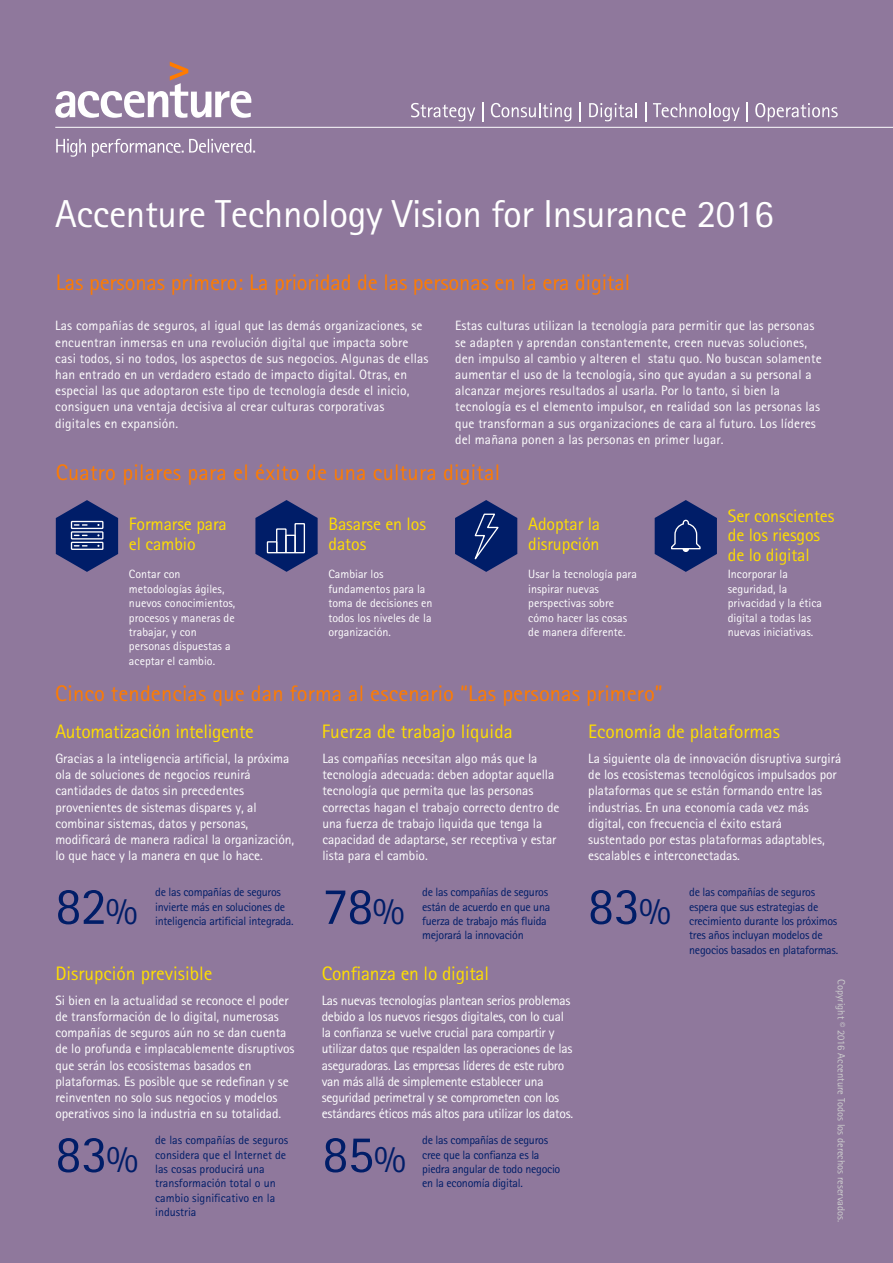
<style>
.page{position:relative;width:893px;height:1263px;background:#8f789c}
.page>*{position:absolute;margin:0;border:0;box-sizing:border-box;transform-origin:0 0}
.t1{font:52.5px "Rotis Sans Seriffor ACN";letter-spacing:-.015em;color:#001d68}
.t2{font:39px "Rotis Sans Seriffor ACN";letter-spacing:-.01em;color:#fff}
.t3{font:22.5px "Rotis Sans Seriffor ACN";letter-spacing:.005em;color:#ff7b00}
.t4{font:19.5px "Rotis Sans Seriffor ACN";letter-spacing:-.005em;color:#ffde00}
.t5{font:18px/19.5px "Rotis Sans Seriffor ACN";letter-spacing:-.01em;color:#ffde00}
.t6{font:13.5px/16.2px "Rotis Sans Seriffor ACN";letter-spacing:-.005em;color:#fff}
.t7{font:12px/14.4px "Rotis Sans Seriffor ACN";letter-spacing:-.025em;color:#001d68}
.t8{font:12px/14.4px "Rotis Sans Seriffor ACN";color:#fff}
.t9{font:12px/14.4px "Rotis Sans Seriffor ACN";color:#001d68}
.t10{font:10.5px "Rotis Sans Seriffor ACN";color:#cccdcd}
.s1{font-size:39px}
</style>
<div class="page">
<svg style="left:55px;top:62px;width:196px;height:56px"></svg>
<svg style="left:56px;top:139px;width:199px;height:18px"></svg>
<svg style="left:255px;top:500px;width:63px;height:72px"></svg>
<div style="left:294px;top:523px;width:11px;height:30px;border:1px solid #fff"></div>
<div style="left:285px;top:535px;width:11px;height:18px;border:1px solid #fff"></div>
<div style="left:276px;top:528px;width:11px;height:25px;border:1px solid #fff"></div>
<div style="left:267px;top:541px;width:10px;height:12px;border:1px solid #fff"></div>
<hr style="left:55px;top:127px;width:838px;height:1px;background:#fff">
<svg style="left:411px;top:103px;width:64px;height:18px"></svg>
<svg style="left:482px;top:102px;width:1px;height:20px"></svg>
<svg style="left:491px;top:103px;width:80px;height:18px"></svg>
<svg style="left:580px;top:102px;width:1px;height:20px"></svg>
<svg style="left:589px;top:103px;width:48px;height:18px"></svg>
<svg style="left:645px;top:102px;width:1px;height:20px"></svg>
<svg style="left:653px;top:103px;width:87px;height:18px"></svg>
<svg style="left:747px;top:102px;width:1px;height:20px"></svg>
<svg style="left:755px;top:103px;width:83px;height:18px"></svg>
<svg style="left:56px;top:500px;width:62px;height:72px"></svg>
<svg style="left:455px;top:500px;width:62px;height:72px"></svg>
<svg style="left:655px;top:500px;width:62px;height:72px"></svg>
<h2 class="t2" style="left:55px;top:191px;width:720px">Accenture Technology Vision for Insurance 2016</h2>
<h3 class="t3" style="left:56px;top:269px;width:576px">Las personas primero: La prioridad de las personas en la era digital</h3>
<p class="t6" style="left:55px;top:318px;width:375px">Las compañías de seguros, al igual que las demás organizaciones, se encuentran inmersas en una revolución digital que impacta sobre casi todos, si no todos, los aspectos de sus negocios. Algunas de ellas han entrado en un verdadero estado de impacto digital. Otras, en especial las que adoptaron este tipo de tecnología desde el inicio, consiguen una ventaja decisiva al crear culturas corporativas digitales en expansión.</p>
<h3 class="t3" style="left:56px;top:459px;width:446px">Cuatro pilares para el éxito de una cultura digital</h3>
<h3 class="t5" style="left:129px;top:515px;width:99px">Formarse para el cambio</h3>
<h3 class="t5" style="left:329px;top:515px;width:99px">Basarse en los datos</h3>
<h3 class="t5" style="left:528px;top:515px;width:74px">Adoptar la disrupción</h3>
<h3 class="t5" style="left:728px;top:506px;width:108px">Ser conscientes de los riesgos de lo digital</h3>
<p class="t8" style="left:129px;top:567px;width:108px">Contar con metodologías ágiles, nuevos conocimientos, procesos y maneras de trabajar, y con personas dispuestas a aceptar el cambio.</p>
<h3 class="t3" style="left:55px;top:680px;width:609px">Cinco tendencias que dan forma al escenario “Las personas primero”</h3>
<h3 class="t4" style="left:55px;top:720px;width:200px">Automatización inteligente</h3>
<p class="t6" style="left:55px;top:750px;width:241px">Gracias a la inteligencia artificial, la próxima ola de soluciones de negocios reunirá cantidades de datos sin precedentes provenientes de sistemas dispares y, al combinar sistemas, datos y personas, modificará de manera radical la organización, lo que hace y la manera en que lo hace.</p>
<p class="t6" style="left:322px;top:750px;width:239px">Las compañías necesitan algo más que la tecnología adecuada: deben adoptar aquella tecnología que permita que las personas correctas hagan el trabajo correcto dentro de una fuerza de trabajo lìquida que tenga la capacidad de adaptarse, ser receptiva y estar lista para el cambio.</p>
<p class="t6" style="left:588px;top:750px;width:254px">La siguiente ola de innovación disruptiva surgirá de los ecosistemas tecnológicos impulsados por plataformas que se están formando entre las industrias. En una economía cada vez más digital, con frecuencia el éxito estará sustentado por estas plataformas adaptables, escalables e interconectadas.</p>
<p class="t6" style="left:455px;top:318px;width:368px">Estas culturas utilizan la tecnología para permitir que las personas se adapten y aprendan constantemente, creen nuevas soluciones, den impulso al cambio y alteren el statu quo. No buscan solamente aumentar el uso de la tecnología, sino que ayudan a su personal a alcanzar mejores resultados al usarla. Por lo tanto, si bien la tecnología es el elemento impulsor, en realidad son las personas las que transforman a sus organizaciones de cara al futuro. Los líderes del mañana ponen a las personas en primer lugar.</p>
<p class="t8" style="left:328px;top:567px;width:106px">Cambiar los fundamentos para la toma de decisiones en todos los niveles de la organización.</p>
<p class="t8" style="left:528px;top:567px;width:110px">Usar la tecnología para inspirar nuevas perspectivas sobre cómo hacer las cosas de manera diferente.</p>
<p class="t8" style="left:728px;top:567px;width:96px">Incorporar la seguridad, la privacidad y la ética digital a todas las nuevas iniciativas.</p>
<h3 class="t4" style="left:322px;top:720px;width:193px">Fuerza de trabajo líquida</h3>
<h3 class="t4" style="left:588px;top:720px;width:193px">Economía de plataformas</h3>
<h1 class="t1" style="left:55px;top:875px;width:84px">82<span class="s1">%</span></h1>
<p class="t7" style="left:155px;top:885px;width:140px">de las compañías de seguros invierte más en soluciones de inteligencia artificial integrada.</p>
<p class="t7" style="left:422px;top:885px;width:130px">de las compañías de seguros están de acuerdo en que una fuerza de trabajo más fluida mejorará la innovación</p>
<h1 class="t1" style="left:322px;top:875px;width:84px">78<span class="s1">%</span></h1>
<h1 class="t1" style="left:588px;top:875px;width:85px">83<span class="s1">%</span></h1>
<h3 class="t4" style="left:55px;top:962px;width:159px">Disrupción previsible</h3>
<h3 class="t4" style="left:322px;top:962px;width:169px">Confianza en lo digital</h3>
<p class="t6" style="left:55px;top:992px;width:241px">Si bien en la actualidad se reconoce el poder de transformación de lo digital, numerosas compañías de seguros aún no se dan cuenta de lo profunda e implacablemente disruptivos que serán los ecosistemas basados en plataformas. Es posible que se redefinan y se reinventen no solo sus negocios y modelos operativos sino la industria en su totalidad.</p>
<p class="t6" style="left:322px;top:992px;width:253px">Las nuevas tecnologías plantean serios problemas debido a los nuevos riesgos digitales, con lo cual la confianza se vuelve crucial para compartir y utilizar datos que respalden las operaciones de las aseguradoras. Las empresas líderes de este rubro van más allá de simplemente establecer una seguridad perimetral y se comprometen con los estándares éticos más altos para utilizar los datos.</p>
<p class="t9" style="left:155px;top:1133px;width:135px">de las compañías de seguros considera que el Internet de las cosas producirá una transformación total o un cambio significativo en la industria</p>
<p class="t7" style="left:422px;top:1133px;width:140px">de las compañías de seguros cree que la confianza es la piedra angular de todo negocio en la economía digital.</p>
<h1 class="t1" style="left:55px;top:1123px;width:85px">83<span class="s1">%</span></h1>
<h1 class="t1" style="left:322px;top:1123px;width:85px">85<span class="s1">%</span></h1>
<p class="t7" style="left:689px;top:885px;width:150px">de las compañías de seguros espera que sus estrategias de crecimiento durante los próximos tres años incluyan modelos de negocios basados en plataformas.</p>
<p class="t10" style="left:847px;top:979px;width:244px;rotate:90deg">Copyright © 2016 Accenture Todos los derechos reservados.</p>
</div>
